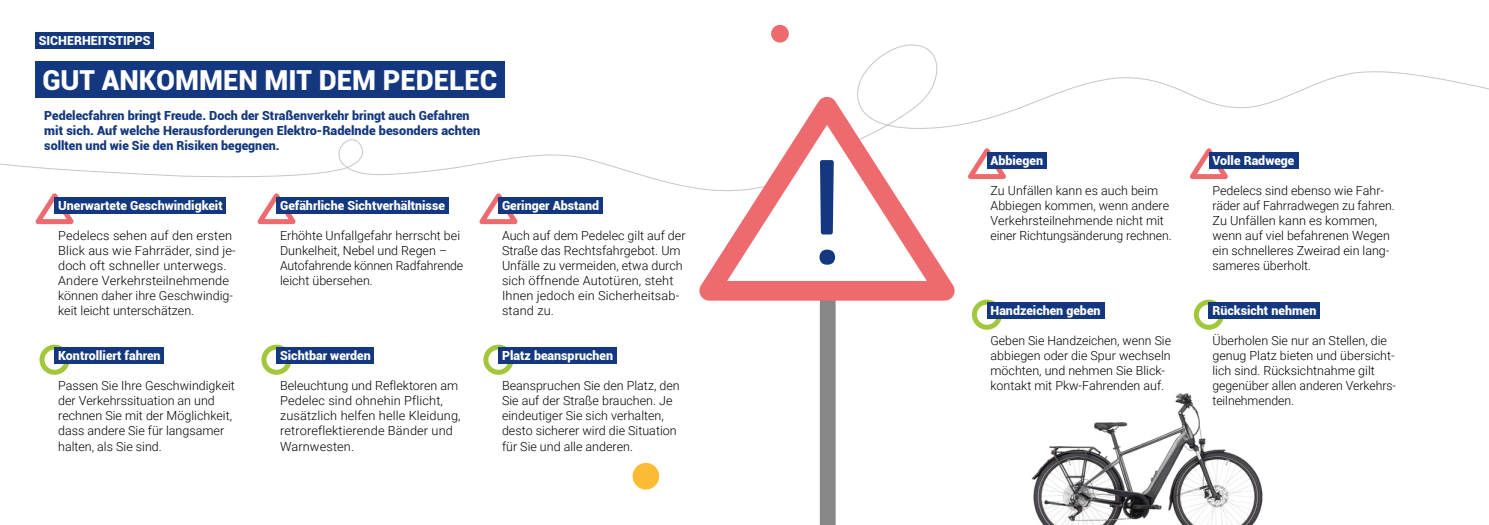
<style>
.page{position:relative;width:1489px;height:525px;background:#fff}
.page>*{position:absolute;margin:0;border:0;box-sizing:border-box;transform-origin:0 0}
.t1{font:900 27.5px "Roboto";color:#fff}
.t2{font:300 12.5px/15px "Roboto";color:#000}
.t3{font:900 12.5px "Roboto";color:#fff}
.t4{font:900 12.5px/15px "Roboto";color:#14387f}
</style>
<div class="page">
<svg style="left:0;top:42px;width:1488px;height:172px"></svg>
<div style="left:771px;top:25px;width:17px;height:18px;background:#ed6b6e;border-radius:50%"></div>
<div style="left:819px;top:295px;width:16px;height:229px;background:#878787"></div>
<svg style="left:682px;top:70px;width:298px;height:248px"></svg>
<svg style="left:819px;top:249px;width:16px;height:15px"></svg>
<svg style="left:820px;top:160px;width:13px;height:74px"></svg>
<img style="left:1031px;top:393px;width:232px;height:131px">
<div style="left:632px;top:462px;width:27px;height:27px;background:#fbbc33;border-radius:50%"></div>
<div style="left:35px;top:32px;width:119px;height:16px;background:#14387f"></div>
<div style="left:35px;top:61px;width:469px;height:36px;background:#14387f"></div>
<div style="left:39px;top:344px;width:31px;height:30px;border:5px solid #a2c73a;border-radius:50%"></div>
<svg style="left:31px;top:186px;width:49px;height:39px"></svg>
<div style="left:55px;top:197px;width:171px;height:16px;background:#14387f"></div>
<div style="left:55px;top:347px;width:109px;height:16px;background:#14387f"></div>
<div style="left:261px;top:344px;width:30px;height:30px;border:5px solid #a2c73a;border-radius:50%"></div>
<svg style="left:253px;top:186px;width:49px;height:39px"></svg>
<div style="left:276px;top:197px;width:172px;height:16px;background:#14387f"></div>
<div style="left:276px;top:347px;width:98px;height:16px;background:#14387f"></div>
<div style="left:483px;top:344px;width:30px;height:30px;border:5px solid #a2c73a;border-radius:50%"></div>
<svg style="left:475px;top:186px;width:49px;height:39px"></svg>
<div style="left:498px;top:197px;width:105px;height:16px;background:#14387f"></div>
<div style="left:498px;top:347px;width:118px;height:16px;background:#14387f"></div>
<svg style="left:963px;top:141px;width:49px;height:42px"></svg>
<div style="left:971px;top:299px;width:30px;height:30px;border:5px solid #a2c73a;border-radius:50%"></div>
<div style="left:986px;top:152px;width:60px;height:16px;background:#14387f"></div>
<div style="left:986px;top:302px;width:118px;height:16px;background:#14387f"></div>
<svg style="left:1185px;top:141px;width:49px;height:42px"></svg>
<div style="left:1193px;top:299px;width:30px;height:30px;border:5px solid #a2c73a;border-radius:50%"></div>
<div style="left:1208px;top:152px;width:89px;height:16px;background:#14387f"></div>
<div style="left:1208px;top:302px;width:111px;height:16px;background:#14387f"></div>
<h2 class="t3" style="left:39px;top:32px;width:113px">SICHERHEITSTIPPS</h2>
<h3 class="t1" style="left:42px;top:61px;width:456px">GUT ANKOMMEN MIT DEM PEDELEC</h3>
<p class="t4" style="left:44px;top:108px;width:437px">Pedelecfahren bringt Freude. Doch der Straßenverkehr bringt auch Gefahren mit sich. Auf welche Herausforderungen Elektro-Radelnde besonders achten sollten und wie Sie den Risiken begegnen.</p>
<p class="t3" style="left:58px;top:197px;width:166px">Unerwartete Geschwindigkeit</p>
<p class="t2" style="left:58px;top:228px;width:179px">Pedelecs sehen auf den ersten<br>Blick aus wie Fahrräder, sind je&shy;doch oft schneller unterwegs.<br>Andere Verkehrsteilnehmende können daher ihre Geschwindig&shy;keit leicht unterschätzen.</p>
<p class="t3" style="left:58px;top:347px;width:104px">Kontrolliert fahren</p>
<p class="t2" style="left:58px;top:378px;width:178px">Passen Sie Ihre Geschwindigkeit der Verkehrssituation an und rechnen Sie mit der Möglichkeit, dass andere Sie für langsamer halten, als Sie sind.</p>
<p class="t3" style="left:280px;top:197px;width:166px">Gefährliche Sichtverhältnisse</p>
<p class="t2" style="left:280px;top:228px;width:185px">Erhöhte Unfallgefahr herrscht bei<br>Dunkelheit, Nebel und Regen –<br>Autofahrende können Radfahrende leicht übersehen.</p>
<p class="t3" style="left:280px;top:347px;width:92px">Sichtbar werden</p>
<p class="t2" style="left:280px;top:378px;width:182px">Beleuchtung und Reflektoren am<br>Pedelec sind ohnehin Pflicht, zusätzlich helfen helle Kleidung, retroreflektierende Bänder und<br>Warnwesten.</p>
<p class="t3" style="left:502px;top:197px;width:99px">Geringer Abstand</p>
<p class="t2" style="left:502px;top:228px;width:185px">Auch auf dem Pedelec gilt auf der<br>Straße das Rechtsfahrgebot. Um<br>Unfälle zu vermeiden, etwa durch sich öffnende Autotüren, steht<br>Ihnen jedoch ein Sicherheitsab&shy;stand zu.</p>
<p class="t3" style="left:502px;top:347px;width:113px">Platz beanspruchen</p>
<p class="t2" style="left:502px;top:378px;width:179px">Beanspruchen Sie den Platz, den<br>Sie auf der Straße brauchen. Je eindeutiger Sie sich verhalten, desto sicherer wird die Situation für Sie und alle anderen.</p>
<p class="t3" style="left:990px;top:152px;width:54px">Abbiegen</p>
<p class="t2" style="left:990px;top:183px;width:183px">Zu Unfällen kann es auch beim<br>Abbiegen kommen, wenn andere<br>Verkehrsteilnehmende nicht mit einer Richtungsänderung rechnen.</p>
<p class="t3" style="left:990px;top:302px;width:111px">Handzeichen geben</p>
<p class="t2" style="left:990px;top:333px;width:182px">Geben Sie Handzeichen, wenn Sie abbiegen oder die Spur wechseln möchten, und nehmen Sie Blick&shy;kontakt mit Pkw-Fahrenden auf.</p>
<p class="t3" style="left:1212px;top:152px;width:83px">Volle Radwege</p>
<p class="t2" style="left:1212px;top:183px;width:184px">Pedelecs sind ebenso wie Fahr&shy;räder auf Fahrradwegen zu fahren.<br>Zu Unfällen kann es kommen, wenn auf viel befahrenen Wegen ein schnelleres Zweirad ein lang&shy;sameres überholt.</p>
<p class="t3" style="left:1212px;top:302px;width:105px">Rücksicht nehmen</p>
<p class="t2" style="left:1212px;top:333px;width:185px">Überholen Sie nur an Stellen, die genug Platz bieten und übersicht&shy;lich sind. Rücksichtnahme gilt gegenüber allen anderen Verkehrs&shy;teilnehmenden.</p>
</div>
